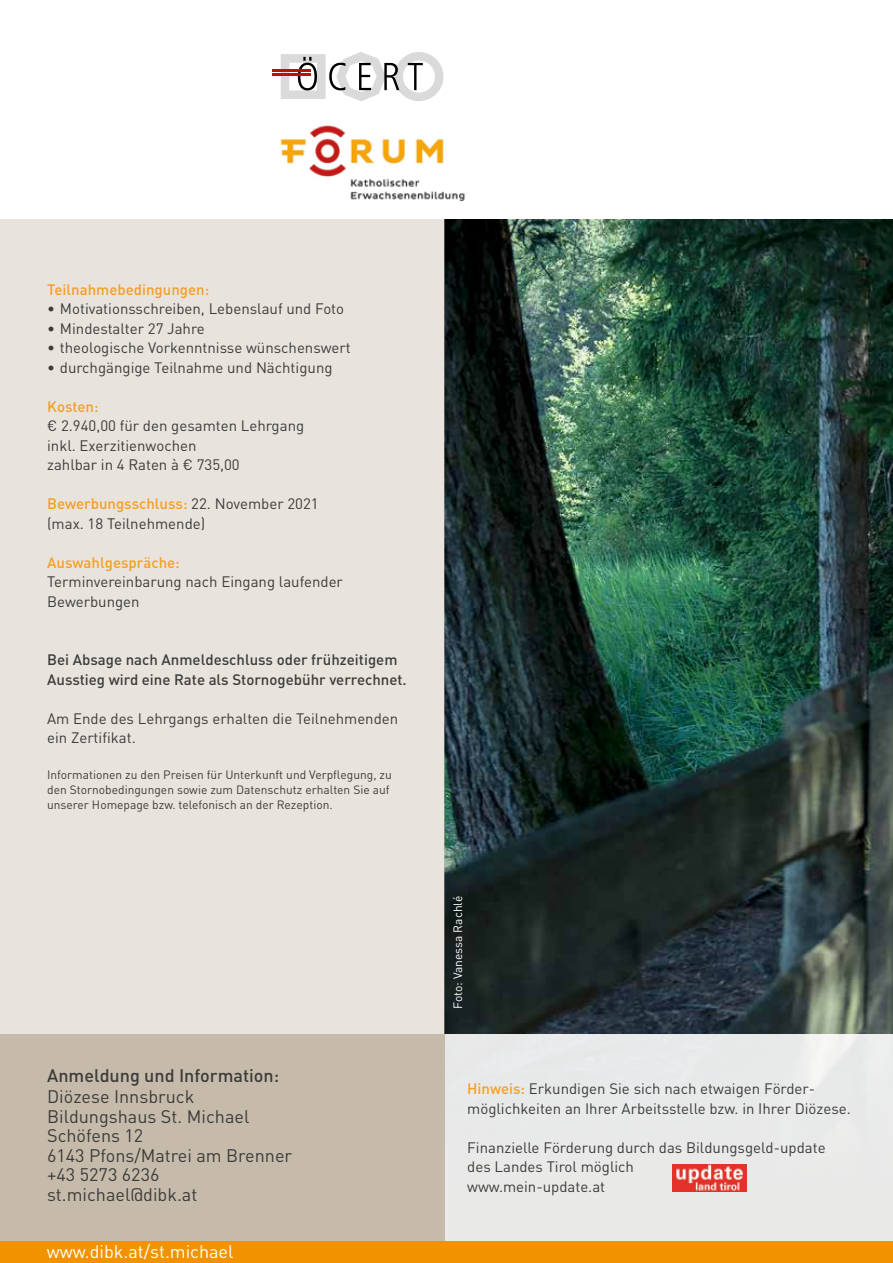
<style>
.page{position:relative;width:893px;height:1263px;background:#fff}
.page>*{position:absolute;margin:0;border:0;box-sizing:border-box;transform-origin:0 0}
.t1{font:18px/19.5px "DIN";color:#3c3c3b}
.t2{font:500 18px "DIN";color:#3c3c3b}
.t3{font:18px "DIN";color:#fff}
.t4{font:15px/19.5px "DIN";color:#3c3c3b}
.t5{font:500 15px/19.5px "DIN";color:#3c3c3b}
.t6{font:500 15px "DIN";color:#f59e24}
.t7{font:12px/15px "DIN";color:#3c3c3b}
.t8{font:12px "DIN";color:#fff}
.s1{font-weight:500;color:#f59e24}
</style>
<div class="page">
<img style="left:444px;top:219px;width:449px;height:815px">
<div style="left:444px;top:1034px;width:449px;height:215px;background:#e9e9e9"></div>
<div style="left:0;top:219px;width:444px;height:815px;background:#e8e4dd"></div>
<div style="left:0;top:1034px;width:444px;height:215px;background:#c6bbaa"></div>
<svg style="left:281px;top:52px;width:162px;height:49px"></svg>
<hr style="left:272px;top:69px;width:39px;height:3px;background:#c00d0e">
<hr style="left:272px;top:74px;width:39px;height:2px;background:#c00d0e">
<img style="left:280px;top:125px;width:185px;height:77px">
<img style="left:673px;top:1164px;width:73px;height:28px">
<div style="left:0;top:1242px;width:893px;height:21px;background:#f39200"></div>
<p class="t6" style="left:47px;top:280px;width:164px">Teilnahmebedingungen:</p>
<p class="t4" style="left:47px;top:299px;width:298px">• Motivationsschreiben, Lebenslauf und Foto</p>
<p class="t4" style="left:47px;top:318px;width:159px">• Mindestalter 27 Jahre</p>
<p class="t4" style="left:47px;top:338px;width:305px">• theologische Vorkenntnisse wünschenswert</p>
<p class="t4" style="left:47px;top:357px;width:287px">• durchgängige Teilnahme und Nächtigung</p>
<p class="t6" style="left:47px;top:397px;width:53px">Kosten:</p>
<p class="t4" style="left:47px;top:416px;width:259px">€ 2.940,00 für den gesamten Lehrgang inkl. Exerzitienwochen<br>zahlbar in 4 Raten à € 735,00</p>
<p class="t4" style="left:47px;top:494px;width:273px"><span class="s1">Bewerbungsschluss:</span> 22. November 2021 (max. 18 Teilnehmende)</p>
<p class="t6" style="left:47px;top:553px;width:134px">Auswahlgespräche:</p>
<p class="t4" style="left:47px;top:572px;width:297px">Terminvereinbarung nach Eingang laufender<br>Bewerbungen</p>
<p class="t5" style="left:47px;top:649px;width:361px">Bei Absage nach Anmeldeschluss oder frühzeitigem<br>Ausstieg wird eine Rate als Stornogebühr verrechnet.</p>
<p class="t4" style="left:47px;top:708px;width:353px">Am Ende des Lehrgangs erhalten die Teilnehmenden ein Zertifikat.</p>
<p class="t7" style="left:47px;top:767px;width:346px">Informationen zu den Preisen für Unterkunft und Verpflegung, zu den Stornobedingungen sowie zum Datenschutz erhalten Sie auf unserer Homepage bzw. telefonisch an der Rezeption.</p>
<p class="t8" style="left:450px;top:1009px;width:114px;rotate:-90deg">Foto: Vanessa Rachlé</p>
<p class="t2" style="left:47px;top:1064px;width:234px">Anmeldung und Information:</p>
<p class="t1" style="left:47px;top:1086px;width:247px">Diözese Innsbruck<br>Bildungshaus St. Michael<br>Schöfens 12<br>6143 Pfons/Matrei am Brenner +43 5273 6236 st.michael@dibk.at</p>
<p class="t4" style="left:467px;top:1079px;width:385px"><span class="s1">Hinweis:</span> Erkundigen Sie sich nach etwaigen Förder&shy;möglichkeiten an Ihrer Arbeitsstelle bzw. in Ihrer Diözese.</p>
<p class="t4" style="left:467px;top:1137px;width:360px">Finanzielle Förderung durch das Bildungsgeld-update des Landes Tirol möglich<br>www.mein-update.at</p>
<p class="t3" style="left:47px;top:1240px;width:188px">www.dibk.at/st.michael</p>
</div>
